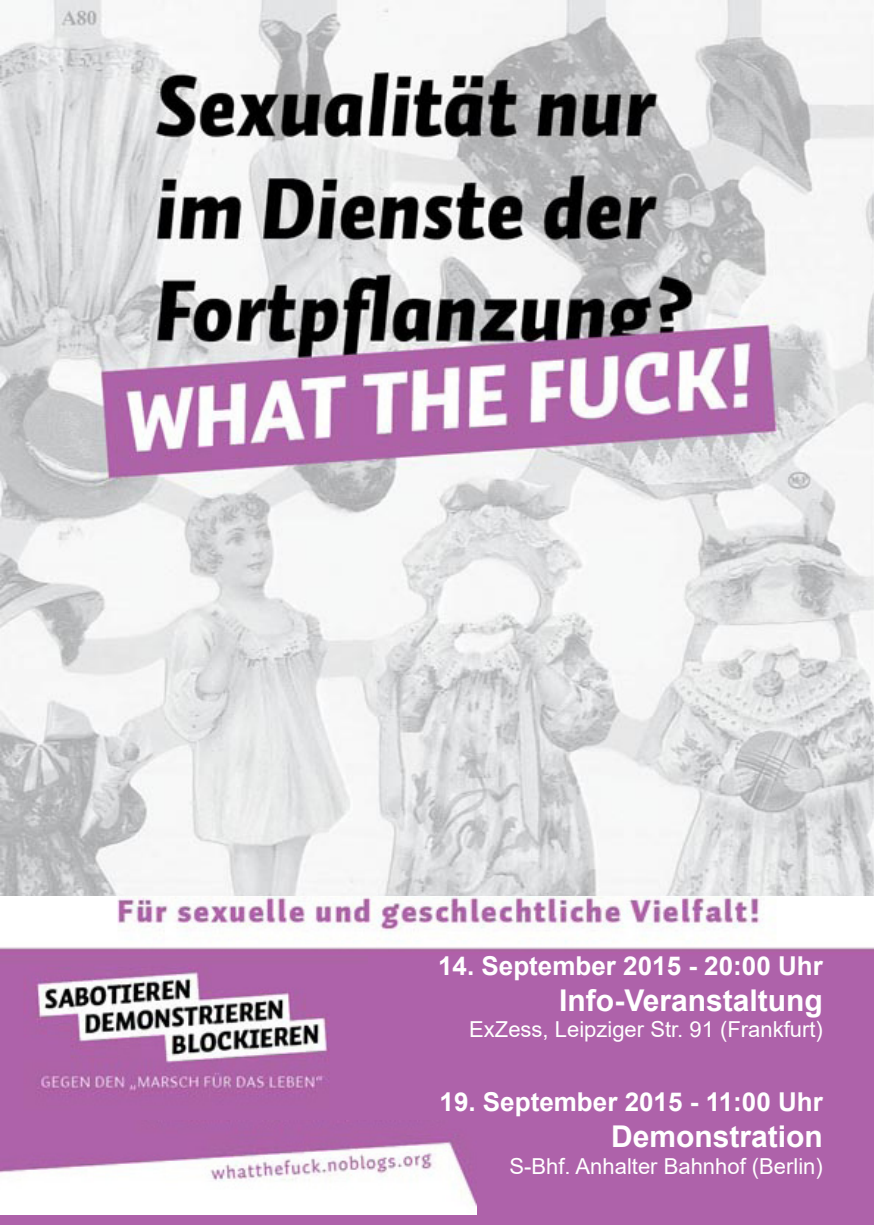
<style>
.page{position:relative;width:874px;height:1225px;background:#fff}
.page>*{position:absolute;margin:0;border:0;box-sizing:border-box;transform-origin:0 0}
.t1{font:700 30px "Arial";color:#fff}
.t2{font:700 26px "Arial";color:#fff}
.t3{font:22px "Arial";color:#fff}
</style>
<div class="page">
<img style="left:0;top:0;width:873px;height:896px">
<img style="left:0;top:896px;width:873px;height:224px">
<div style="left:369px;top:955px;width:504px;height:270px;background:#ae62aa"></div>
<div style="left:0;top:1120px;width:493px;height:105px;background:#ae62aa"></div>
<img style="left:0;top:1135px;width:476px;height:79px">
<p class="t2" style="left:438px;top:947px;width:386px">14. September 2015 - 20:00 Uhr</p>
<p class="t1" style="left:559px;top:979px;width:265px">Info-Veranstaltung</p>
<p class="t3" style="left:469px;top:1014px;width:355px">ExZess, Leipziger Str. 91 (Frankfurt)</p>
<p class="t2" style="left:439px;top:1084px;width:384px">19. September 2015 - 11:00 Uhr</p>
<p class="t1" style="left:610px;top:1115px;width:213px">Demonstration</p>
<p class="t3" style="left:509px;top:1151px;width:315px">S-Bhf. Anhalter Bahnhof (Berlin)</p>
</div>
